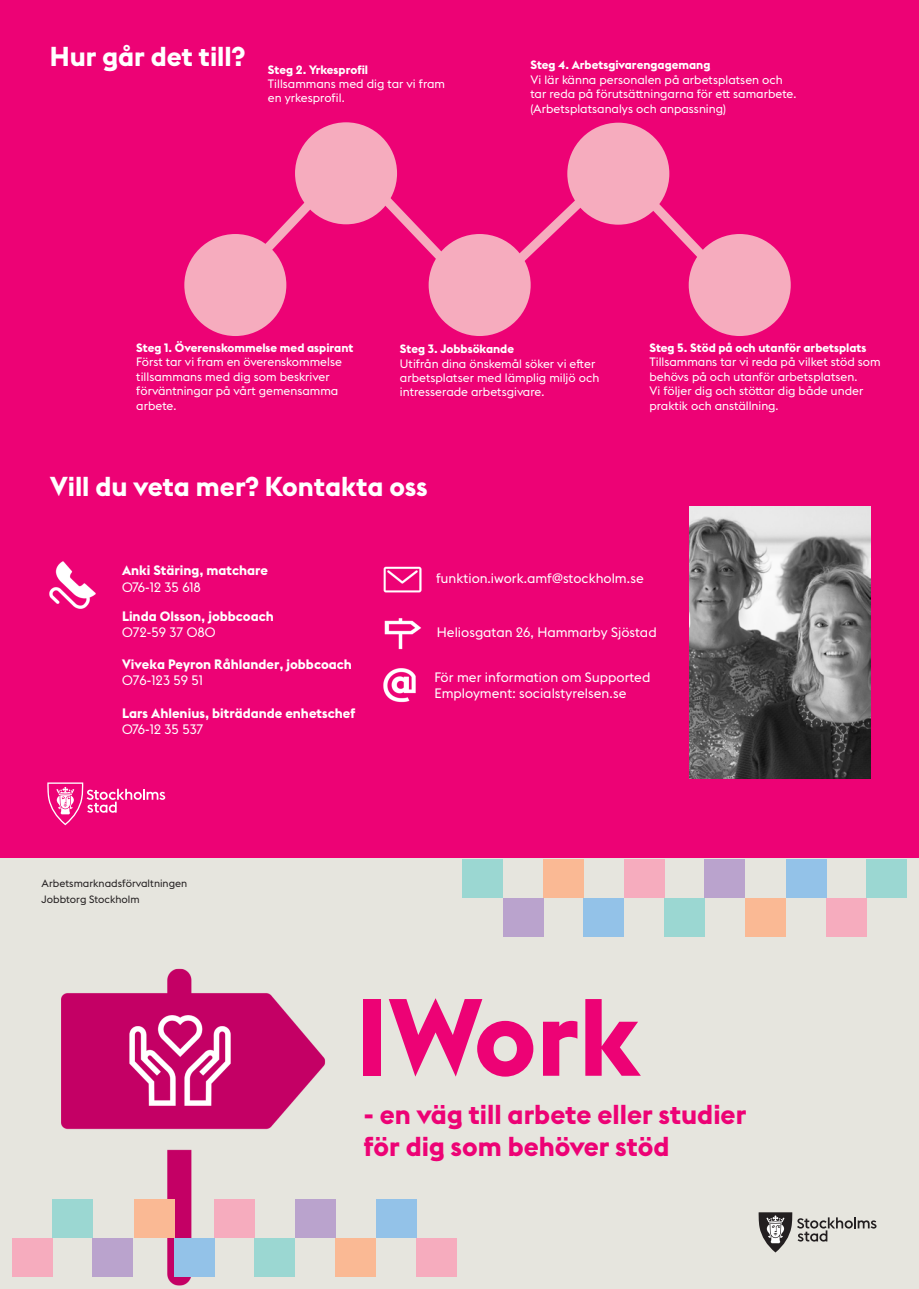
<style>
.page{position:relative;width:919px;height:1289px;background:#fff}
.page>*{position:absolute;margin:0;border:0;box-sizing:border-box;transform-origin:0 0}
.t1{font:700 108px "Stockholm Type";color:#ed0275}
.t2{font:700 27px "Stockholm Type";color:#ed0275}
.t3{font:700 27px "Stockholm Type";color:#fff}
.t4{font:700 13.5px/16.2px "Stockholm Type";color:#fff}
.t5{font:13.5px "Stockholm Type";color:#fff}
.t6{font:12px/14.4px "Stockholm Type";color:#fff}
.t7{font:700 12px "Stockholm Type";color:#fff}
.t8{font:10.5px "Stockholm Type";color:#231f20}
.s1{font-weight:400}
</style>
<div class="page">
<div style="left:0;top:857px;width:918px;height:431px;background:#e6e5de"></div>
<div style="left:0;top:0;width:918px;height:857px;background:#ed0275"></div>
<img style="left:49px;top:561px;width:47px;height:48px">
<img style="left:383px;top:566px;width:39px;height:27px">
<img style="left:384px;top:618px;width:37px;height:32px">
<img style="left:383px;top:668px;width:33px;height:34px">
<img style="left:689px;top:507px;width:181px;height:271px">
<svg style="left:47px;top:782px;width:118px;height:43px"></svg>
<img style="left:33px;top:968px;width:313px;height:318px">
<img style="left:128px;top:1007px;width:105px;height:101px">
<svg style="left:758px;top:1212px;width:118px;height:40px"></svg>
<div style="left:786px;top:858px;width:40px;height:39px;background:#93c2e8"></div>
<div style="left:826px;top:897px;width:40px;height:39px;background:#f6acbe"></div>
<div style="left:866px;top:858px;width:40px;height:39px;background:#9bd7d2"></div>
<div style="left:744px;top:897px;width:41px;height:39px;background:#fab994"></div>
<div style="left:704px;top:858px;width:40px;height:39px;background:#baa3cd"></div>
<div style="left:624px;top:858px;width:40px;height:39px;background:#f6acbe"></div>
<div style="left:664px;top:897px;width:40px;height:39px;background:#9bd7d2"></div>
<div style="left:583px;top:897px;width:40px;height:39px;background:#93c2e8"></div>
<div style="left:543px;top:858px;width:40px;height:39px;background:#fab994"></div>
<div style="left:463px;top:858px;width:40px;height:39px;background:#9bd7d2"></div>
<div style="left:503px;top:897px;width:40px;height:39px;background:#baa3cd"></div>
<div style="left:416px;top:1237px;width:40px;height:39px;background:#f6acbe"></div>
<div style="left:376px;top:1198px;width:40px;height:39px;background:#93c2e8"></div>
<div style="left:295px;top:1198px;width:41px;height:39px;background:#baa3cd"></div>
<div style="left:336px;top:1237px;width:40px;height:39px;background:#fab994"></div>
<div style="left:254px;top:1237px;width:40px;height:39px;background:#9bd7d2"></div>
<div style="left:214px;top:1198px;width:40px;height:39px;background:#f6acbe"></div>
<div style="left:134px;top:1198px;width:40px;height:39px;background:#fab994"></div>
<div style="left:174px;top:1237px;width:40px;height:39px;background:#93c2e8"></div>
<div style="left:93px;top:1237px;width:40px;height:39px;background:#baa3cd"></div>
<div style="left:53px;top:1198px;width:40px;height:39px;background:#9bd7d2"></div>
<div style="left:13px;top:1237px;width:40px;height:39px;background:#f6acbe"></div>
<div style="left:184px;top:234px;width:102px;height:102px;background:#f6acbe;border-radius:50%"></div>
<div style="left:295px;top:122px;width:102px;height:102px;background:#f6acbe;border-radius:50%"></div>
<div style="left:428px;top:234px;width:102px;height:102px;background:#f6acbe;border-radius:50%"></div>
<div style="left:567px;top:123px;width:102px;height:102px;background:#f6acbe;border-radius:50%"></div>
<div style="left:688px;top:234px;width:102px;height:102px;background:#f6acbe;border-radius:50%"></div>
<svg style="left:209px;top:158px;width:540px;height:151px"></svg>
<h1 class="t3" style="left:50px;top:37px;width:197px">Hur går det till?</h1>
<p class="t7" style="left:268px;top:61px;width:102px">Steg 2. Yrkesprofil</p>
<p class="t6" style="left:268px;top:76px;width:179px">Tillsammans med dig tar vi fram</p>
<p class="t6" style="left:268px;top:90px;width:78px">en yrkesprofil.</p>
<p class="t7" style="left:530px;top:57px;width:181px">Steg 4. Arbetsgivarengagemang</p>
<p class="t6" style="left:530px;top:72px;width:267px">Vi lär känna personalen på arbetsplatsen och tar reda på förutsättningarna för ett samarbete. (Arbetsplatsanalys och anpassning)</p>
<p class="t7" style="left:136px;top:339px;width:219px">Steg 1. Överenskommelse med aspirant</p>
<p class="t6" style="left:136px;top:354px;width:207px">Först tar vi fram en överenskommelse tillsammans med dig som beskriver förväntningar på vårt gemensamma arbete.</p>
<p class="t7" style="left:400px;top:340px;width:116px">Steg 3. Jobbsökande</p>
<p class="t6" style="left:400px;top:355px;width:201px">Utifrån dina önskemål söker vi efter arbetsplatser med lämplig miljö och intresserade arbetsgivare.</p>
<h2 class="t3" style="left:50px;top:467px;width:379px">Vill du veta mer? Kontakta oss</h2>
<p class="t7" style="left:649px;top:339px;width:219px">Steg 5. Stöd på och utanför arbetsplats</p>
<p class="t6" style="left:649px;top:354px;width:233px">Tillsammans tar vi reda på vilket stöd som behövs på och utanför arbetsplatsen.</p>
<p class="t6" style="left:649px;top:383px;width:215px">Vi följer dig och stöttar dig både under praktik och anställning.</p>
<p class="t4" style="left:122px;top:562px;width:147px">Anki Stäring, matchare<br><span class="s1">076-12 35 618</span></p>
<p class="t4" style="left:122px;top:607px;width:153px">Linda Olsson, jobbcoach<br><span class="s1">072-59 37 080</span></p>
<p class="t4" style="left:122px;top:656px;width:231px;line-height:15.8px">Viveka Peyron Råhlander, jobbcoach<br><span class="s1">076-123 59 51</span></p>
<p class="t4" style="left:122px;top:704px;width:235px">Lars Ahlenius, biträdande enhetschef<br><span class="s1">076-12 35 537</span></p>
<p class="t5" style="left:436px;top:569px;width:209px">funktion.iwork.amf@stockholm.se</p>
<p class="t5" style="left:437px;top:623px;width:221px">Heliosgatan 26, Hammarby Sjöstad</p>
<p class="t5" style="left:434px;top:667px;width:217px">För mer information om Supported</p>
<p class="t5" style="left:434px;top:684px;width:194px">Employment: socialstyrelsen.se</p>
<p class="t8" style="left:42px;top:876px;width:147px">Arbetsmarknadsförvaltningen</p>
<p class="t8" style="left:42px;top:892px;width:100px">Jobbtorg Stockholm</p>
<p class="t1" style="left:356px;top:960px;width:285px">IWork</p>
<p class="t2" style="left:364px;top:1095px;width:384px">- en väg till arbete eller studier</p>
<p class="t2" style="left:364px;top:1127px;width:307px">för dig som behöver stöd</p>
</div>
